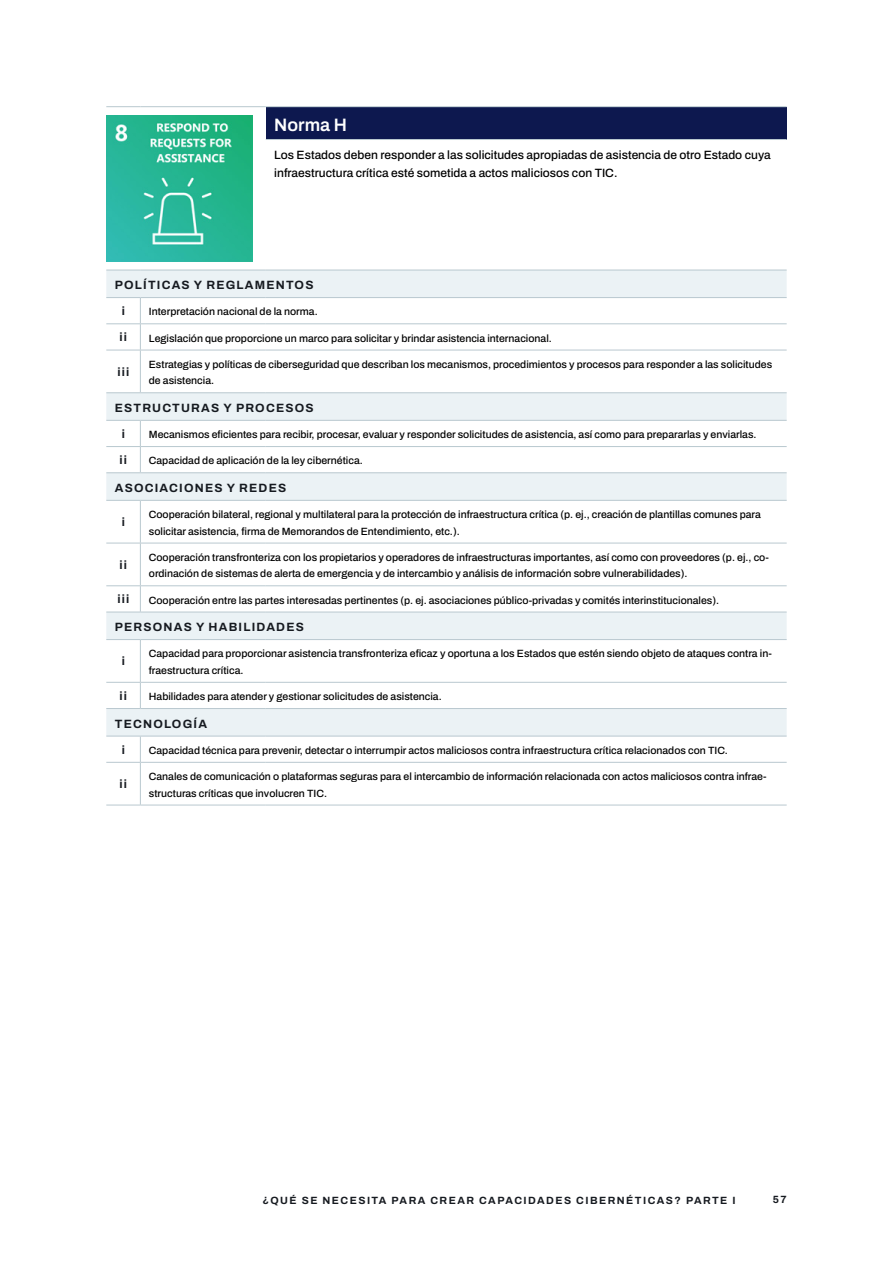
<style>
.page{position:relative;width:893px;height:1263px;background:#fff}
.page>*{position:absolute;margin:0;border:0;box-sizing:border-box;transform-origin:0 0}
.t1{font:600 18px "Archivo";color:#fff}
.t2{font:500 12px/18px "Archivo";color:#000}
.t3{font:700 12px/26.1px "Archivo";letter-spacing:.1em;color:#161a20}
.t4{font:500 10.5px/16.5px "Archivo";color:#000}
.t5{font:700 10.5px "Archivo";letter-spacing:.14em;color:#161a20}
</style>
<div class="page">
<div style="left:266px;top:107px;width:521px;height:32px;background:#0d184f"></div>
<svg style="left:106px;top:271px;width:681px;height:465px"></svg>
<hr style="left:106px;top:106px;width:34px;height:1px;background:#b9c8cf">
<hr style="left:140px;top:106px;width:126px;height:1px;background:#b9c8cf">
<hr style="left:266px;top:106px;width:521px;height:1px;background:#b9c8cf">
<hr style="left:266px;top:139px;width:521px;height:1px;background:#b9c8cf">
<svg style="left:140px;top:298px;width:1px;height:52px"></svg>
<hr style="left:106px;top:350px;width:34px;height:1px;background:#b9c8cf">
<hr style="left:140px;top:350px;width:126px;height:1px;background:#b9c8cf">
<hr style="left:140px;top:350px;width:1px;height:42px;background:#b9c8cf">
<hr style="left:266px;top:350px;width:521px;height:1px;background:#b9c8cf">
<svg style="left:140px;top:421px;width:1px;height:51px"></svg>
<hr style="left:140px;top:501px;width:1px;height:42px;background:#b9c8cf">
<hr style="left:140px;top:543px;width:1px;height:42px;background:#b9c8cf">
<svg style="left:140px;top:586px;width:1px;height:26px"></svg>
<hr style="left:140px;top:640px;width:1px;height:42px;background:#b9c8cf">
<svg style="left:140px;top:683px;width:1px;height:25px"></svg>
<svg style="left:140px;top:737px;width:1px;height:25px"></svg>
<hr style="left:140px;top:763px;width:1px;height:42px;background:#b9c8cf">
<hr style="left:106px;top:323px;width:34px;height:1px;background:#b9c8cf">
<hr style="left:140px;top:323px;width:126px;height:1px;background:#b9c8cf">
<hr style="left:266px;top:323px;width:521px;height:1px;background:#b9c8cf">
<hr style="left:106px;top:446px;width:34px;height:1px;background:#b9c8cf">
<hr style="left:140px;top:446px;width:126px;height:1px;background:#b9c8cf">
<hr style="left:266px;top:446px;width:521px;height:1px;background:#b9c8cf">
<hr style="left:106px;top:543px;width:34px;height:1px;background:#b9c8cf">
<hr style="left:140px;top:543px;width:126px;height:1px;background:#b9c8cf">
<hr style="left:266px;top:543px;width:521px;height:1px;background:#b9c8cf">
<hr style="left:106px;top:682px;width:34px;height:1px;background:#b9c8cf">
<hr style="left:140px;top:682px;width:126px;height:1px;background:#b9c8cf">
<hr style="left:266px;top:682px;width:521px;height:1px;background:#b9c8cf">
<hr style="left:106px;top:762px;width:34px;height:1px;background:#b9c8cf">
<hr style="left:140px;top:762px;width:126px;height:1px;background:#b9c8cf">
<hr style="left:266px;top:762px;width:521px;height:1px;background:#b9c8cf">
<hr style="left:106px;top:805px;width:34px;height:1px;background:#b9c8cf">
<hr style="left:140px;top:805px;width:126px;height:1px;background:#b9c8cf">
<hr style="left:266px;top:805px;width:521px;height:1px;background:#b9c8cf">
<hr style="left:106px;top:270px;width:34px;height:1px;background:#b9c8cf">
<hr style="left:140px;top:270px;width:126px;height:1px;background:#b9c8cf">
<hr style="left:266px;top:270px;width:521px;height:1px;background:#b9c8cf">
<hr style="left:106px;top:297px;width:34px;height:1px;background:#b9c8cf">
<hr style="left:140px;top:297px;width:126px;height:1px;background:#b9c8cf">
<hr style="left:266px;top:297px;width:521px;height:1px;background:#b9c8cf">
<hr style="left:106px;top:392px;width:34px;height:1px;background:#b9c8cf">
<hr style="left:140px;top:392px;width:126px;height:1px;background:#b9c8cf">
<hr style="left:266px;top:392px;width:521px;height:1px;background:#b9c8cf">
<hr style="left:106px;top:420px;width:34px;height:1px;background:#b9c8cf">
<hr style="left:140px;top:420px;width:126px;height:1px;background:#b9c8cf">
<hr style="left:266px;top:420px;width:521px;height:1px;background:#b9c8cf">
<hr style="left:106px;top:472px;width:34px;height:1px;background:#b9c8cf">
<hr style="left:140px;top:472px;width:126px;height:1px;background:#b9c8cf">
<hr style="left:266px;top:472px;width:521px;height:1px;background:#b9c8cf">
<hr style="left:106px;top:500px;width:34px;height:1px;background:#b9c8cf">
<hr style="left:140px;top:500px;width:126px;height:1px;background:#b9c8cf">
<hr style="left:266px;top:500px;width:521px;height:1px;background:#b9c8cf">
<hr style="left:106px;top:585px;width:34px;height:1px;background:#b9c8cf">
<hr style="left:140px;top:585px;width:126px;height:1px;background:#b9c8cf">
<hr style="left:266px;top:585px;width:521px;height:1px;background:#b9c8cf">
<hr style="left:106px;top:612px;width:34px;height:1px;background:#b9c8cf">
<hr style="left:140px;top:612px;width:126px;height:1px;background:#b9c8cf">
<hr style="left:266px;top:612px;width:521px;height:1px;background:#b9c8cf">
<hr style="left:106px;top:639px;width:34px;height:1px;background:#b9c8cf">
<hr style="left:140px;top:639px;width:126px;height:1px;background:#b9c8cf">
<hr style="left:266px;top:639px;width:521px;height:1px;background:#b9c8cf">
<hr style="left:106px;top:708px;width:34px;height:1px;background:#b9c8cf">
<hr style="left:140px;top:708px;width:126px;height:1px;background:#b9c8cf">
<hr style="left:266px;top:708px;width:521px;height:1px;background:#b9c8cf">
<hr style="left:106px;top:736px;width:34px;height:1px;background:#b9c8cf">
<hr style="left:140px;top:736px;width:126px;height:1px;background:#b9c8cf">
<hr style="left:266px;top:736px;width:521px;height:1px;background:#b9c8cf">
<img style="left:106px;top:115px;width:147px;height:147px">
<h1 class="t1" style="left:274px;top:111px;width:74px">Norma H</h1>
<p class="t2" style="left:274px;top:145px;width:498px">Los Estados deben responder a las solicitudes apropiadas de asistencia de otro Estado cuya infraestructura crítica esté sometida a actos maliciosos con TIC.</p>
<p class="t3" style="left:122px;top:272px;width:193px;text-indent:-7px">POLÍTICAS Y REGLAMENTOS i</p>
<p class="t4" style="left:149px;top:303px;width:170px">Interpretación nacional de la norma.</p>
<p class="t3" style="left:120px;top:324px;width:9px">ii</p>
<p class="t4" style="left:149px;top:330px;width:404px">Legislación que proporcione un marco para solicitar y brindar asistencia internacional.</p>
<p class="t3" style="left:117px;top:359px;width:14px">iii</p>
<p class="t4" style="left:149px;top:356px;width:625px">Estrategias y políticas de ciberseguridad que describan los mecanismos, procedimientos y procesos para responder a las solicitudes de asistencia.</p>
<p class="t3" style="left:122px;top:395px;width:193px;text-indent:-7px">ESTRUCTURAS Y PROCESOS i</p>
<p class="t4" style="left:149px;top:426px;width:609px">Mecanismos eficientes para recibir, procesar, evaluar y responder solicitudes de asistencia, así como para prepararlas y enviarlas.</p>
<p class="t3" style="left:120px;top:447px;width:9px">ii</p>
<p class="t4" style="left:149px;top:452px;width:215px">Capacidad de aplicación de la ley cibernética.</p>
<p class="t3" style="left:115px;top:475px;width:173px">ASOCIACIONES Y REDES</p>
<p class="t3" style="left:122px;top:509px;width:5px">i</p>
<p class="t4" style="left:149px;top:506px;width:613px">Cooperación bilateral, regional y multilateral para la protección de infraestructura crítica (p. ej., creación de plantillas comunes para solicitar asistencia, firma de Memorandos de Entendimiento, etc.).</p>
<p class="t3" style="left:120px;top:552px;width:9px">ii</p>
<p class="t4" style="left:149px;top:549px;width:621px">Cooperación transfronteriza con los propietarios y operadores de infraestructuras importantes, así como con proveedores (p. ej., co&shy;ordinación de sistemas de alerta de emergencia y de intercambio y análisis de información sobre vulnerabilidades).</p>
<p class="t3" style="left:117px;top:586px;width:14px">iii</p>
<p class="t4" style="left:149px;top:592px;width:572px">Cooperación entre las partes interesadas pertinentes (p. ej. asociaciones público-privadas y comités interinstitucionales).</p>
<p class="t3" style="left:115px;top:614px;width:191px">PERSONAS Y HABILIDADES</p>
<p class="t3" style="left:122px;top:648px;width:5px">i</p>
<p class="t4" style="left:149px;top:645px;width:624px">Capacidad para proporcionar asistencia transfronteriza eficaz y oportuna a los Estados que estén siendo objeto de ataques contra in&shy;fraestructura crítica.</p>
<p class="t3" style="left:120px;top:683px;width:9px">ii</p>
<p class="t4" style="left:149px;top:688px;width:294px">Habilidades para atender y gestionar solicitudes de asistencia.</p>
<p class="t3" style="left:122px;top:710px;width:87px;text-indent:-7px">TECNOLOGÍA i</p>
<p class="t4" style="left:149px;top:742px;width:581px">Capacidad técnica para prevenir, detectar o interrumpir actos maliciosos contra infraestructura crítica relacionados con TIC.</p>
<p class="t3" style="left:120px;top:771px;width:9px">ii</p>
<p class="t4" style="left:149px;top:768px;width:619px">Canales de comunicación o plataformas seguras para el intercambio de información relacionada con actos maliciosos contra infrae&shy;structuras críticas que involucren TIC.</p>
<p class="t5" style="left:263px;top:1192px;width:475px">¿QUÉ SE NECESITA PARA CREAR CAPACIDADES CIBERNÉTICAS? PARTE I</p>
<p class="t5" style="left:773px;top:1192px;width:15px">57</p>
</div>
